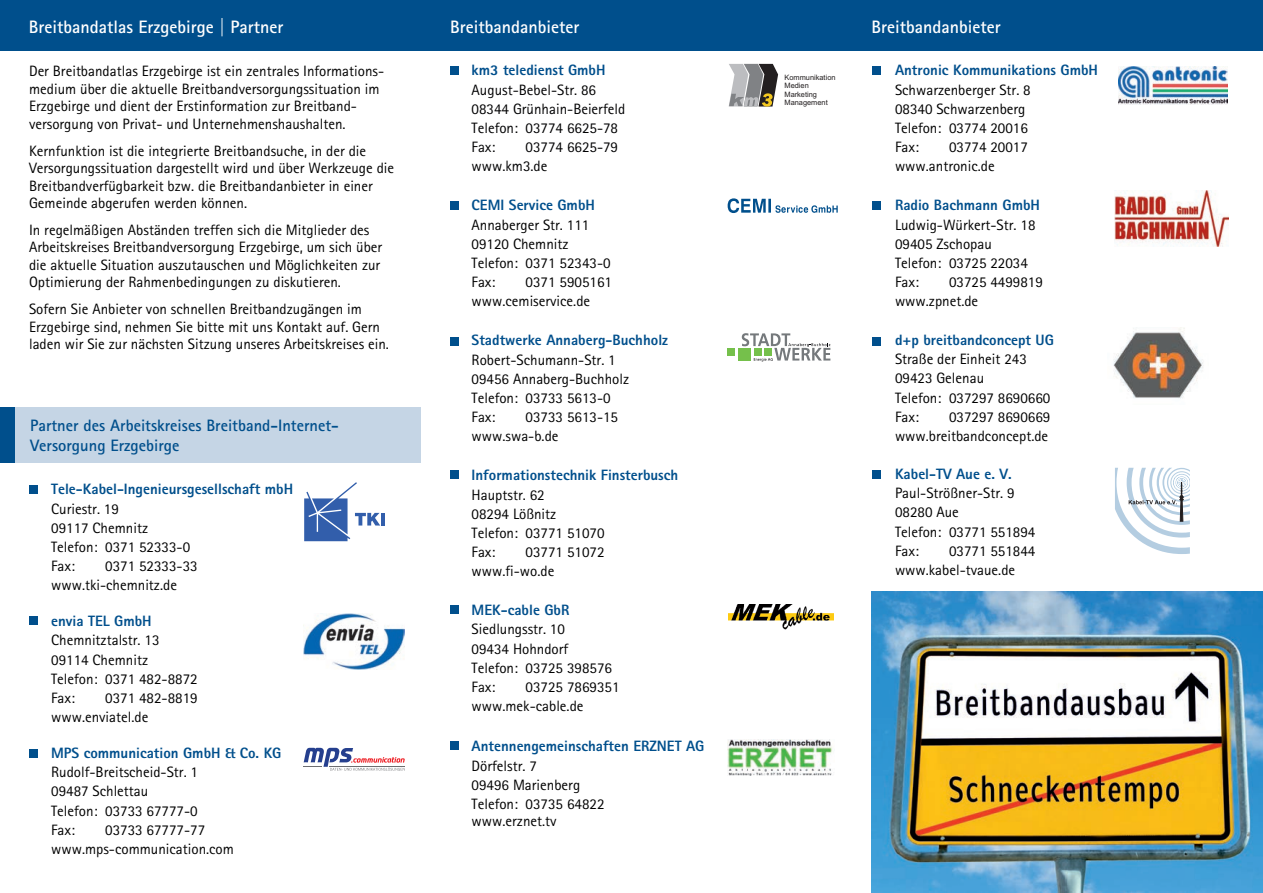
<style>
.page{position:relative;width:1263px;height:893px;background:#fff}
.page>*{position:absolute;margin:0;border:0;box-sizing:border-box;transform-origin:0 0}
.t1{font:700 18px "Agfa Rotis Sans Serif";color:#fff}
.t2{font:700 16.5px/20.9px "Agfa Rotis Sans Serif";color:#004f8c}
.t3{font:15px/19px "Agfa Rotis Sans Serif";color:#000}
.t4{font:800 15px "Agfa Rotis Sans Serif";color:#004f8c}
.t5{font:15px/19px "Agfa Rotis Sans Serif";color:#000002}
.t6{font:7.35px/8.2px "Arial";color:#231f20}
</style>
<div class="page">
<div style="left:0;top:408px;width:421px;height:55px;background:#c5d5e5"></div>
<div style="left:450px;top:66px;width:8px;height:9px;background:#004f8c"></div>
<div style="left:872px;top:470px;width:8px;height:8px;background:#004f8c"></div>
<div style="left:450px;top:337px;width:8px;height:8px;background:#004f8c"></div>
<div style="left:450px;top:605px;width:8px;height:9px;background:#004f8c"></div>
<div style="left:450px;top:742px;width:8px;height:8px;background:#004f8c"></div>
<div style="left:872px;top:66px;width:8px;height:9px;background:#004f8c"></div>
<div style="left:872px;top:337px;width:8px;height:8px;background:#004f8c"></div>
<div style="left:872px;top:202px;width:8px;height:8px;background:#004f8c"></div>
<div style="left:450px;top:202px;width:8px;height:8px;background:#004f8c"></div>
<div style="left:450px;top:470px;width:8px;height:8px;background:#004f8c"></div>
<div style="left:0;top:0;width:1263px;height:51px;background:#004f8c"></div>
<div style="left:29px;top:485px;width:9px;height:9px;background:#004f8c"></div>
<div style="left:0;top:408px;width:15px;height:55px;background:#004f8c"></div>
<div style="left:738px;top:348px;width:13px;height:12px;background:#75c04b"></div>
<div style="left:728px;top:348px;width:7px;height:8px;background:#75c04b"></div>
<svg style="left:742px;top:333px;width:88px;height:29px"></svg>
<div style="left:29px;top:617px;width:9px;height:8px;background:#004f8c"></div>
<div style="left:29px;top:749px;width:9px;height:8px;background:#004f8c"></div>
<svg style="left:729px;top:64px;width:49px;height:43px"></svg>
<img style="left:1119px;top:66px;width:109px;height:39px">
<svg style="left:304px;top:748px;width:101px;height:23px"></svg>
<img style="left:728px;top:604px;width:105px;height:26px">
<img style="left:1114px;top:190px;width:115px;height:56px">
<hr style="left:381px;top:513px;width:4px;height:12px;background:#325eab">
<svg style="left:304px;top:482px;width:76px;height:59px"></svg>
<img style="left:872px;top:591px;width:391px;height:302px">
<svg style="left:1115px;top:468px;width:75px;height:86px"></svg>
<img style="left:1113px;top:327px;width:90px;height:72px">
<img style="left:303px;top:613px;width:101px;height:56px">
<svg style="left:728px;top:198px;width:110px;height:15px"></svg>
<img style="left:727px;top:739px;width:105px;height:37px">
<p class="t1" style="left:29px;top:20px;width:256px">Breitbandatlas Erzgebirge | Partner</p>
<p class="t1" style="left:450px;top:21px;width:131px">Breitbandanbieter</p>
<p class="t1" style="left:871px;top:20px;width:131px">Breitbandanbieter</p>
<p class="t3" style="left:29px;top:64px;width:357px;line-height:17.5px">Der Breitbandatlas Erzgebirge ist ein zentrales Informations&shy;medium über die aktuelle Breitbandversorgungssituation im Erzgebirge und dient der Erstinformation zur Breitband&shy;versorgung von Privat- und Unternehmenshaushalten.</p>
<p class="t3" style="left:29px;top:143px;width:367px;line-height:17.5px">Kernfunktion ist die integrierte Breitbandsuche, in der die Versorgungssituation dargestellt wird und über Werkzeuge die Breitbandverfügbarkeit bzw. die Breitbandanbieter in einer Gemeinde abgerufen werden können.</p>
<p class="t3" style="left:29px;top:222px;width:355px;line-height:17.5px">In regelmäßigen Abständen treffen sich die Mitglieder des Arbeitskreises Breitbandversorgung Erzgebirge, um sich über die aktuelle Situation auszutauschen und Möglichkeiten zur Optimierung der Rahmenbedingungen zu diskutieren.</p>
<p class="t3" style="left:29px;top:302px;width:361px;line-height:17.5px">Sofern Sie Anbieter von schnellen Breitbandzugängen im<br>Erzgebirge sind, nehmen Sie bitte mit uns Kontakt auf. Gern laden wir Sie zur nächsten Sitzung unseres Arbeitskreises ein.</p>
<p class="t2" style="left:30px;top:416px;width:310px">Partner des Arbeitskreises Breitband-Internet-<br>Versorgung Erzgebirge</p>
<p class="t4" style="left:51px;top:483px;width:243px">Tele-Kabel-Ingenieursgesellschaft mbH</p>
<p class="t3" style="left:51px;top:500px;width:140px">Curiestr. 19<br>09117 Chemnitz<br>Telefon: 0371 52333-0<br>Fax:</p>
<p class="t3" style="left:51px;top:558px;width:148px;text-indent:54px">0371 52333-33 www.tki-chemnitz.de</p>
<p class="t4" style="left:51px;top:615px;width:102px">envia TEL GmbH</p>
<p class="t3" style="left:51px;top:632px;width:148px">Chemnitztalstr. 13<br>09114 Chemnitz<br>Telefon: 0371 482-8872<br>Fax:</p>
<p class="t3" style="left:51px;top:690px;width:148px;text-indent:54px">0371 482-8819 www.enviatel.de</p>
<p class="t4" style="left:51px;top:747px;width:232px">MPS communication GmbH &amp; Co. KG</p>
<p class="t3" style="left:51px;top:764px;width:148px">Rudolf-Breitscheid-Str. 1<br>09487 Schlettau<br>Telefon: 03733 67777-0<br>Fax:</p>
<p class="t3" style="left:51px;top:821px;width:184px;text-indent:54px">03733 67777-77 www.mps-communication.com</p>
<p class="t4" style="left:472px;top:65px;width:135px">km3 teledienst GmbH</p>
<p class="t5" style="left:472px;top:82px;width:155px">August-Bebel-Str. 86<br>08344 Grünhain-Beierfeld<br>Telefon: 03774 6625-78<br>Fax:</p>
<p class="t5" style="left:472px;top:139px;width:148px;text-indent:54px">03774 6625-79 www.km3.de</p>
<p class="t4" style="left:472px;top:200px;width:125px">CEMI Service GmbH</p>
<p class="t3" style="left:472px;top:217px;width:140px">Annaberger Str. 111<br>09120 Chemnitz<br>Telefon: 0371 52343-0<br>Fax:</p>
<p class="t3" style="left:472px;top:274px;width:142px;text-indent:54px">0371 5905161 www.cemiservice.de</p>
<p class="t4" style="left:472px;top:334px;width:198px">Stadtwerke Annaberg-Buchholz</p>
<p class="t3" style="left:472px;top:351px;width:159px">Robert-Schumann-Str. 1<br>09456 Annaberg-Buchholz<br>Telefon: 03733 5613-0<br>Fax:</p>
<p class="t3" style="left:472px;top:409px;width:148px;text-indent:54px">03733 5613-15 www.swa-b.de</p>
<p class="t4" style="left:472px;top:469px;width:208px">Informationstechnik Finsterbusch</p>
<p class="t3" style="left:472px;top:486px;width:134px">Hauptstr. 62<br>08294 Lößnitz<br>Telefon: 03771 51070<br>Fax:</p>
<p class="t3" style="left:472px;top:544px;width:134px;text-indent:54px">03771 51072 www.fi-wo.de</p>
<p class="t4" style="left:472px;top:604px;width:99px">MEK-cable GbR</p>
<p class="t3" style="left:472px;top:621px;width:142px">Siedlungsstr. 10<br>09434 Hohndorf<br>Telefon: 03725 398576<br>Fax:</p>
<p class="t3" style="left:472px;top:678px;width:149px;text-indent:54px">03725 7869351 www.mek-cable.de</p>
<p class="t4" style="left:472px;top:740px;width:234px">Antennengemeinschaften ERZNET AG</p>
<p class="t3" style="left:472px;top:757px;width:134px">Dörfelstr. 7<br>09496 Marienberg<br>Telefon: 03735 64822</p>
<p class="t3" style="left:472px;top:813px;width:86px">www.erznet.tv</p>
<p class="t6" style="left:784px;top:74px;width:53px">Kommunikation<br>Medien<br>Marketing<br>Management</p>
<p class="t4" style="left:895px;top:64px;width:205px">Antronic Kommunikations GmbH</p>
<p class="t3" style="left:895px;top:81px;width:137px">Schwarzenberger Str. 8<br>08340 Schwarzenberg<br>Telefon: 03774 20016<br>Fax:</p>
<p class="t3" style="left:895px;top:139px;width:134px;text-indent:54px">03774 20017 www.antronic.de</p>
<p class="t4" style="left:895px;top:199px;width:146px">Radio Bachmann GmbH</p>
<p class="t3" style="left:895px;top:216px;width:142px">Ludwig-Würkert-Str. 18<br>09405 Zschopau<br>Telefon: 03725 22034<br>Fax:</p>
<p class="t3" style="left:895px;top:274px;width:149px;text-indent:54px">03725 4499819 www.zpnet.de</p>
<p class="t4" style="left:895px;top:334px;width:160px">d+p breitbandconcept UG</p>
<p class="t3" style="left:895px;top:351px;width:157px">Straße der Einheit 243<br>09423 Gelenau<br>Telefon: 037297 8690660<br>Fax:</p>
<p class="t3" style="left:895px;top:408px;width:157px;text-align:right">037297 8690669 www.breitbandconcept.de</p>
<p class="t4" style="left:895px;top:468px;width:118px">Kabel-TV Aue e. V.</p>
<p class="t3" style="left:895px;top:485px;width:142px">Paul-Strößner-Str. 9<br>08280 Aue<br>Telefon: 03771 551894<br>Fax:</p>
<p class="t3" style="left:895px;top:542px;width:142px;text-indent:54px">03771 551844 www.kabel-tvaue.de</p>
</div>
